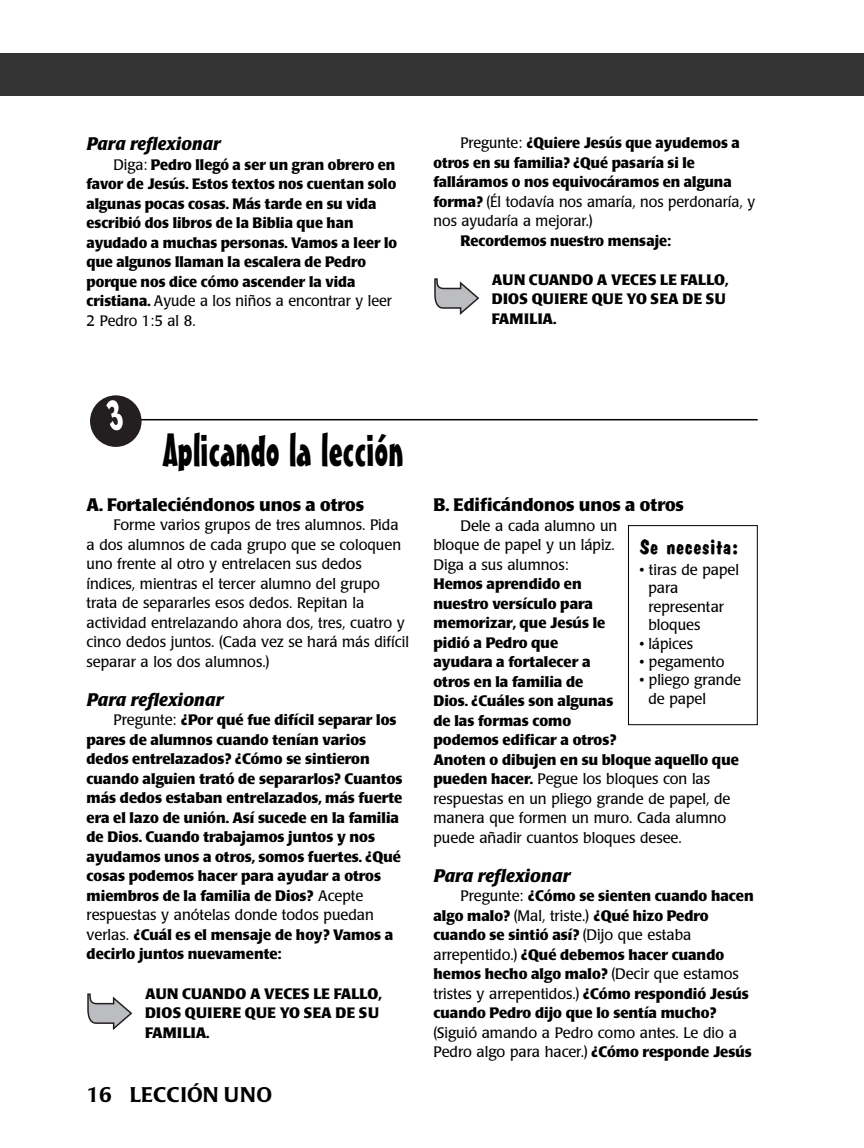
<style>
.page{position:relative;width:864px;height:1148px;background:#fff}
.page>*{position:absolute;margin:0;border:0;box-sizing:border-box;transform-origin:0 0}
.t1{font:45px "Mister Earl BT";color:#000}
.t2{font:500 21px "Poppl Laudatio";color:#000}
.t3{font:700 21px "Dom Casual";color:#000;scale:1.05 1}
.t4{font:700 18px "Poppl Laudatio";color:#000}
.t5{font:italic 700 18px "Poppl Laudatio";color:#000}
.t6{font:italic 700 18px "Poppl Laudatio";color:#000;scale:.95 1}
.t7{font:700 15px/19.5px "Poppl Laudatio";color:#000}
.t8{font:15px/19.5px "Poppl Laudatio";color:#000}
.t9{font:700 15px/19.5px "Poppl Laudatio";color:#000;scale:.95 1}
.t10{font:700 15px/19.5px "Poppl Laudatio";letter-spacing:.02em;color:#000}
.s1{font-weight:400}
.s2{font-weight:700}
</style>
<div class="page">
<div style="left:0;top:53px;width:864px;height:43px;background:#333"></div>
<svg style="left:434px;top:278px;width:45px;height:37px"></svg>
<svg style="left:87px;top:993px;width:45px;height:37px"></svg>
<div style="left:628px;top:525px;width:130px;height:200px;border:1px solid #000"></div>
<hr style="left:140px;top:419px;width:618px;height:1px;background:#000">
<svg style="left:90px;top:395px;width:52px;height:52px"></svg>
<p class="t6" style="left:87px;top:137px;width:143px">Para reflexionar</p>
<p class="t9" style="left:87px;top:156px;width:329px;text-indent:27px"><span class="s1">Diga:</span> Pedro llegó a ser un gran obrero en favor de Jesús. Estos textos nos cuentan solo algunas pocas cosas. Más tarde en su vida escribió dos libros de la Biblia que han ayudado a muchas personas. Vamos a leer lo que algunos llaman la escalera de Pedro porque nos dice cómo ascender la vida cristiana. <span class="s1">Ayude a los niños a encontrar y leer 2 Pedro 1:5 al 8.</span></p>
<p class="t9" style="left:433px;top:135px;width:340px;text-indent:27px"><span class="s1">Pregunte:</span> ¿Quiere Jesús que ayudemos a otros en su familia? ¿Qué pasaría si le falláramos o nos equivocáramos en alguna forma? <span class="s1">(Él todavía nos amaría, nos perdonaría, y nos ayudaría a mejorar.)</span></p>
<p class="t9" style="left:461px;top:232px;width:223px">Recordemos nuestro mensaje:</p>
<p class="t10" style="left:492px;top:271px;width:238px">AUN CUANDO A VECES LE FALLO,<br>DIOS QUIERE QUE YO SEA DE SU<br>FAMILIA.</p>
<h1 class="t1" style="left:163px;top:434px;width:242px">Aplicando la lección</h1>
<p class="t4" style="left:87px;top:497px;width:279px">A. Fortaleciéndonos unos a otros</p>
<p class="t8" style="left:87px;top:517px;width:324px;text-indent:27px">Forme varios grupos de tres alumnos. Pida a dos alumnos de cada grupo que se coloquen uno frente al otro y entrelacen sus dedos índices, mientras el tercer alumno del grupo trata de separarles esos dedos. Repitan la actividad entrelazando ahora dos, tres, cuatro y cinco dedos juntos. (Cada vez se hará más difícil separar a los dos alumnos.)</p>
<p class="t5" style="left:87px;top:692px;width:138px">Para reflexionar</p>
<p class="t7" style="left:87px;top:712px;width:317px;text-indent:27px"><span class="s1">Pregunte:</span> ¿Por qué fue difícil separar los pares de alumnos cuando tenían varios dedos entrelazados? ¿Cómo se sintieron cuando alguien trató de separarlos? Cuantos más dedos estaban entrelazados, más fuerte era el lazo de unión. Así sucede en la familia de Dios. Cuando trabajamos juntos y nos ayudamos unos a otros, somos fuertes. ¿Qué cosas podemos hacer para ayudar a otros miembros de la familia de Dios? <span class="s1">Acepte respuestas y anótelas donde todos puedan verlas.</span> ¿Cuál es el mensaje de hoy? Vamos a decirlo juntos nuevamente:</p>
<p class="t10" style="left:145px;top:985px;width:238px">AUN CUANDO A VECES LE FALLO,<br>DIOS QUIERE QUE YO SEA DE SU<br>FAMILIA.</p>
<h2 class="t2" style="left:87px;top:1086px;width:187px">16 LECCIÓN UNO</h2>
<p class="t4" style="left:433px;top:498px;width:252px">B. Edificándonos unos a otros</p>
<p class="t8" style="left:433px;top:517px;width:185px;text-indent:27px">Dele a cada alumno un bloque de papel y un lápiz.<br>Diga a sus alumnos:</p>
<p class="t7" style="left:433px;top:576px;width:307px">Hemos aprendido en<br>nuestro versículo para<br>memorizar, que Jesús le<br>pidió a Pedro que<br>ayudara a fortalecer a<br>otros en la familia de<br>Dios. ¿Cuáles son algunas<br>de las formas como<br>podemos edificar a otros?<br>Anoten o dibujen en su bloque aquello que pueden hacer. <span class="s1">Pegue los bloques con las respuestas en un pliego grande de papel, de manera que formen un muro. Cada alumno puede añadir cuantos bloques desee.</span></p>
<p class="t5" style="left:433px;top:868px;width:138px">Para reflexionar</p>
<p class="t7" style="left:433px;top:888px;width:322px;text-indent:27px"><span class="s1">Pregunte:</span> ¿Cómo se sienten cuando hacen algo malo? <span class="s1">(Mal, triste.)</span> ¿Qué hizo Pedro cuando se sintió así? <span class="s1">(Dijo que estaba arrepentido.)</span> ¿Qué debemos hacer cuando hemos hecho algo malo? <span class="s1">(Decir que estamos tristes y arrepentidos.)</span> ¿Cómo respondió Jesús cuando Pedro dijo que lo sentía mucho?</p>
<p class="t8" style="left:433px;top:1024px;width:320px">(Siguió amando a Pedro como antes. Le dio a<br>Pedro algo para hacer.) <span class="s2">¿Cómo responde Jesús</span></p>
<h2 class="t3" style="left:639px;top:539px;width:96px">Se necesita:</h2>
<p class="t8" style="left:648px;top:562px;width:92px;line-height:18.3px;text-indent:-9px">• tiras de papel para representar bloques</p>
<p class="t8" style="left:639px;top:635px;width:55px">• lápices</p>
<p class="t8" style="left:639px;top:653px;width:87px">• pegamento</p>
<p class="t8" style="left:648px;top:672px;width:94px;line-height:18.3px;text-indent:-9px">• pliego grande de papel</p>
</div>
